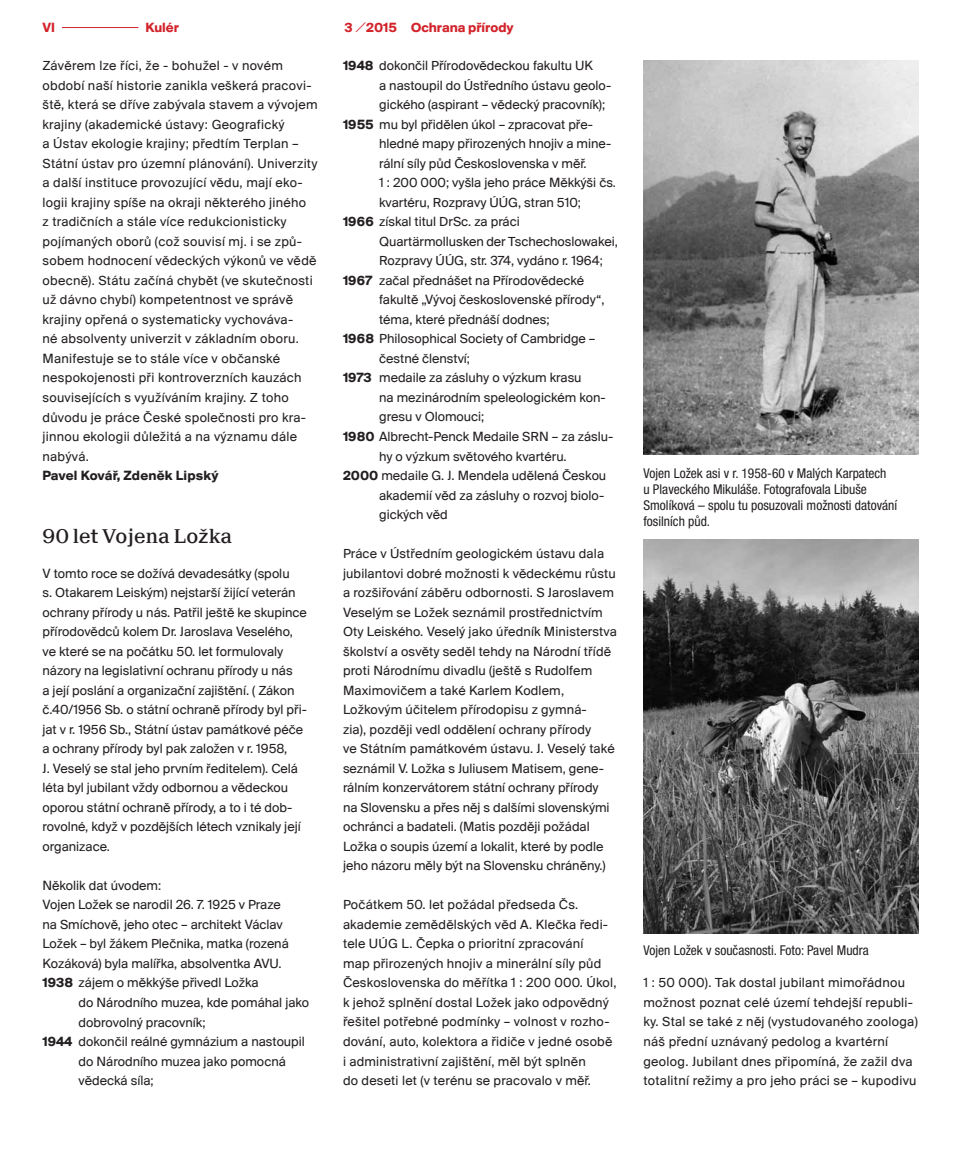
<style>
.page{position:relative;width:978px;height:1149px;background:#fff}
.page>*{position:absolute;margin:0;border:0;box-sizing:border-box;transform-origin:0 0}
.t1{font:500 21px "Suisse BP Neue";color:#231f20}
.t2{font:13.8px/19.5px "Suisse BP Intl";letter-spacing:.005em;color:#231f20}
.t3{font:700 13.8px "Suisse BP Intl";color:#d2232a}
.t4{font:700 13.8px "Suisse BP Intl";letter-spacing:.015em;color:#231f20}
.t5{font:condensed 13.5px/16.2px "Helvetica Neue LT Pro";color:#231f20}
.s1{font-family:"Replica Pro";font-weight:300}
.s2{font-weight:700}
</style>
<div class="page">
<img style="left:643px;top:61px;width:275px;height:394px">
<img style="left:643px;top:539px;width:275px;height:393px">
<hr style="left:62px;top:27px;width:77px;height:1px;background:#d2232a">
<p class="t3" style="left:43px;top:19px;width:14px">VI</p>
<p class="t3" style="left:145px;top:19px;width:35px">Kulér</p>
<p class="t3" style="left:344px;top:19px;width:171px">3 <span class="s1">/</span>2015 Ochrana přírody</p>
<p class="t2" style="left:43px;top:56px;width:276px">Závěrem lze říci, že - bohužel - v novém období naší historie zanikla veškerá pracovi&shy;ště, která se dříve zabývala stavem a vývojem krajiny (akademické ústavy: Geografický<br>a Ústav ekologie krajiny; předtím Terplan – Státní ústav pro územní plánování). Univerzity a další instituce provozující vědu, mají eko&shy;logii krajiny spíše na okraji některého jiného<br>z tradičních a stále více redukcionisticky pojímaných oborů (což souvisí mj. i se způ&shy;sobem hodnocení vědeckých výkonů ve vědě obecně). Státu začíná chybět (ve skutečnosti už dávno chybí) kompetentnost ve správě krajiny opřená o systematicky vychováva-<br>né absolventy univerzit v základním oboru.<br>Manifestuje se to stále více v občanské nespokojenosti při kontroverzních kauzách souvisejících s využíváním krajiny. Z toho důvodu je práce České společnosti pro kra&shy;jinnou ekologii důležitá a na významu dále nabývá.</p>
<p class="t4" style="left:43px;top:467px;width:178px">Pavel Kovář, Zdeněk Lipský</p>
<h1 class="t1" style="left:43px;top:523px;width:191px">90 let Vojena Ložka</h1>
<p class="t2" style="left:43px;top:563px;width:266px">V tomto roce se dožívá devadesátky (spolu<br>s. Otakarem Leiským) nejstarší žijící veterán ochrany přírody u nás. Patřil ještě ke skupince přírodovědců kolem Dr. Jaroslava Veselého, ve které se na počátku 50. let formulovaly názory na legislativní ochranu přírody u nás<br>a její poslání a organizační zajištění. ( Zákon č.40/1956 Sb. o státní ochraně přírody byl při&shy;jat v r. 1956 Sb., Státní ústav památkové péče a ochrany přírody byl pak založen v r. 1958,<br>J. Veselý se stal jeho prvním ředitelem). Celá léta byl jubilant vždy odbornou a vědeckou oporou státní ochraně přírody, a to i té dob&shy;rovolné, když v pozdějších létech vznikaly její organizace.</p>
<p class="t2" style="left:43px;top:875px;width:248px">Několik dat úvodem:<br>Vojen Ložek se narodil 26. 7. 1925 v Praze na Smíchově, jeho otec – architekt Václav Ložek – byl žákem Plečnika, matka (rozená Kozáková) byla malířka, absolventka AVU.<br><span class="s2">1938</span> zájem o měkkýše přivedl Ložka</p>
<p class="t2" style="left:79px;top:992px;width:232px">do Národního muzea, kde pomáhal jako</p>
<p class="t2" style="left:79px;top:1011px;width:128px">dobrovolný pracovník;</p>
<p class="t2" style="left:43px;top:1031px;width:264px"><span class="s2">1944</span> dokončil reálné gymnázium a nastoupil</p>
<p class="t2" style="left:79px;top:1050px;width:209px">do Národního muzea jako pomocná</p>
<p class="t2" style="left:79px;top:1070px;width:77px">vědecká síla;</p>
<p class="t2" style="left:343px;top:56px;width:252px"><span class="s2">1948</span> dokončil Přírodovědeckou fakultu UK</p>
<p class="t2" style="left:379px;top:75px;width:234px">a nastoupil do Ústředního ústavu geolo-</p>
<p class="t2" style="left:379px;top:95px;width:228px">gického (aspirant – vědecký pracovník);</p>
<p class="t2" style="left:343px;top:114px;width:252px"><span class="s2">1955</span> mu byl přidělen úkol – zpracovat pře-</p>
<p class="t2" style="left:379px;top:134px;width:234px">hledné mapy přirozených hnojiv a mine-</p>
<p class="t2" style="left:379px;top:153px;width:209px">rální síly půd Československa v měř.</p>
<p class="t2" style="left:379px;top:173px;width:238px">1 : 200 000; vyšla jeho práce Měkkýši čs.</p>
<p class="t2" style="left:379px;top:192px;width:203px">kvartéru, Rozpravy ÚÚG, stran 510;</p>
<p class="t2" style="left:343px;top:212px;width:178px"><span class="s2">1966</span> získal titul DrSc. za práci</p>
<p class="t2" style="left:379px;top:231px;width:240px">Quartärmollusken der Tschechoslowakei,</p>
<p class="t2" style="left:379px;top:251px;width:225px">Rozpravy ÚÚG, str. 374, vydáno r. 1964;</p>
<p class="t2" style="left:343px;top:270px;width:243px"><span class="s2">1967</span> začal přednášet na Přírodovědecké</p>
<p class="t2" style="left:379px;top:290px;width:227px">fakultě „Vývoj československé přírody“,</p>
<p class="t2" style="left:379px;top:309px;width:172px">téma, které přednáší dodnes;</p>
<p class="t2" style="left:343px;top:329px;width:254px"><span class="s2">1968</span> Philosophical Society of Cambridge –</p>
<p class="t2" style="left:379px;top:348px;width:92px">čestné členství;</p>
<p class="t2" style="left:343px;top:368px;width:240px"><span class="s2">1973</span> medaile za zásluhy o výzkum krasu</p>
<p class="t2" style="left:379px;top:387px;width:228px">na mezinárodním speleologickém kon-</p>
<p class="t2" style="left:379px;top:407px;width:107px">gresu v Olomouci;</p>
<p class="t2" style="left:343px;top:426px;width:272px"><span class="s2">1980</span> Albrecht-Penck Medaile SRN – za záslu-</p>
<p class="t2" style="left:379px;top:446px;width:189px">hy o výzkum světového kvartéru.</p>
<p class="t2" style="left:343px;top:465px;width:265px"><span class="s2">2000</span> medaile G. J. Mendela udělená Českou</p>
<p class="t2" style="left:379px;top:485px;width:227px">akademií věd za zásluhy o rozvoj biolo-</p>
<p class="t2" style="left:379px;top:504px;width:70px">gických věd</p>
<p class="t2" style="left:343px;top:543px;width:275px">Práce v Ústředním geologickém ústavu dala jubilantovi dobré možnosti k vědeckému růstu a rozšiřování záběru odbornosti. S Jaroslavem Veselým se Ložek seznámil prostřednictvím Oty Leiského. Veselý jako úředník Ministerstva školství a osvěty seděl tehdy na Národní třídě proti Národnímu divadlu (ještě s Rudolfem Maximovičem a také Karlem Kodlem, Ložkovým účitelem přírodopisu z gymná-<br>zia), později vedl oddělení ochrany přírody<br>ve Státním památkovém ústavu. J. Veselý také seznámil V. Ložka s Juliusem Matisem, gene&shy;rálním konzervátorem státní ochrany přírody<br>na Slovensku a přes něj s dalšími slovenskými ochránci a badateli. (Matis později požádal Ložka o soupis území a lokalit, které by podle jeho názoru měly být na Slovensku chráněny.)</p>
<p class="t2" style="left:343px;top:894px;width:275px">Počátkem 50. let požádal předseda Čs. akademie zemědělských věd A. Klečka ředi&shy;tele UÚG L. Čepka o prioritní zpracování<br>map přirozených hnojiv a minerální síly půd Československa do měřítka 1 : 200 000. Úkol, k jehož splnění dostal Ložek jako odpovědný řešitel potřebné podmínky – volnost v rozho&shy;dování, auto, kolektora a řidiče v jedné osobě i administrativní zajištění, měl být splněn<br>do deseti let (v terénu se pracovalo v měř.</p>
<p class="t5" style="left:643px;top:464px;width:255px">Vojen Ložek asi v r. 1958-60 v Malých Karpatech<br>u Plaveckého Mikuláše. Fotografovala Libuše Smolíková – spolu tu posuzovali možnosti datování fosilních půd.</p>
<p class="t5" style="left:643px;top:941px;width:227px">Vojen Ložek v současnosti. Foto: Pavel Mudra</p>
<p class="t2" style="left:643px;top:972px;width:276px">1 : 50 000). Tak dostal jubilant mimořádnou možnost poznat celé území tehdejší republi&shy;ky. Stal se také z něj (vystudovaného zoologa) náš přední uznávaný pedolog a kvartérní geolog. Jubilant dnes připomíná, že zažil dva totalitní režimy a pro jeho práci se – kupodivu</p>
</div>
